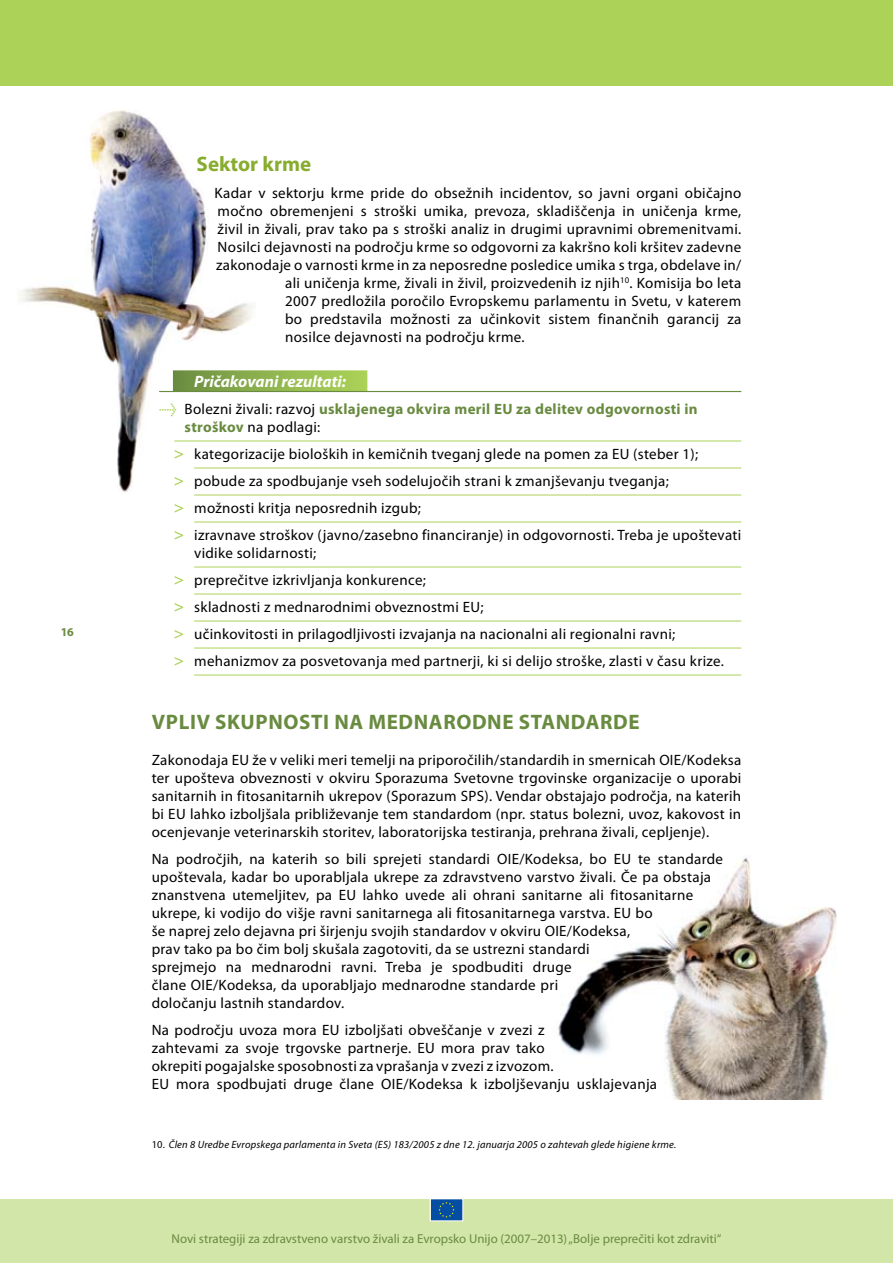
<style>
.page{position:relative;width:893px;height:1263px;background:#fff}
.page>*{position:absolute;margin:0;border:0;box-sizing:border-box;transform-origin:0 0}
.t1{font:700 21px "Myriad Pro";letter-spacing:.03em;color:#698b40}
.t2{font:700 21px "Myriad Pro";color:#88ac2e}
.t3{font:italic 700 16.5px "Myriad Pro";color:#fff}
.t4{font:15px/18px "Myriad Pro";letter-spacing:.02em;color:#000}
.t5{font:700 15px/18px "Myriad Pro";letter-spacing:.02em;color:#698b40}
.t6{font:12.9px "Myriad Pro";color:#698b40}
.t7{font:700 12px "Myriad Pro";color:#698b40}
.t8{font:italic 10.5px "Myriad Pro";letter-spacing:.02em;color:#000}
.s1{font-family:"Meta Pro";font-weight:400;color:#acd258}
.s2{font-weight:400;color:#000}
.s3{font-family:"Verdana";color:#acd258}
.s4{font-style:normal}
</style>
<div class="page">
<img style="left:19px;top:110px;width:258px;height:385px">
<img style="left:558px;top:857px;width:279px;height:242px">
<div style="left:173px;top:370px;width:194px;height:21px;background:linear-gradient(to right,#6c8f43,#afd55a)"></div>
<hr style="left:159px;top:391px;width:582px;height:1px;background:#698b40">
<hr style="left:174px;top:441px;width:567px;height:1px;background:#acd258">
<hr style="left:194px;top:468px;width:547px;height:1px;background:#acd258">
<hr style="left:194px;top:495px;width:547px;height:1px;background:#acd258">
<hr style="left:194px;top:522px;width:547px;height:1px;background:#acd258">
<hr style="left:194px;top:567px;width:547px;height:1px;background:#acd258">
<hr style="left:194px;top:594px;width:547px;height:1px;background:#acd258">
<hr style="left:194px;top:621px;width:547px;height:1px;background:#acd258">
<hr style="left:194px;top:648px;width:547px;height:1px;background:#acd258">
<hr style="left:194px;top:675px;width:547px;height:1px;background:#acd258">
<div style="left:0;top:1199px;width:893px;height:64px;background:#d3e6aa"></div>
<div style="left:0;top:0;width:893px;height:85px;background:#acd258"></div>
<svg style="left:429px;top:1199px;width:35px;height:22px"></svg>
<p class="t7" style="left:61px;top:624px;width:15px">16</p>
<h1 class="t2" style="left:197px;top:150px;width:116px">Sektor krme</h1>
<p class="t4" style="left:215px;top:184px;width:528px">Kadar v sektorju krme pride do obsežnih incidentov, so javni organi običajno</p>
<p class="t4" style="left:218px;top:202px;width:525px">močno obremenjeni s stroški umika, prevoza, skladiščenja in uničenja krme,</p>
<p class="t4" style="left:218px;top:220px;width:525px">živil in živali, prav tako pa s stroški analiz in drugimi upravnimi obremenitvami.</p>
<p class="t4" style="left:218px;top:238px;width:525px">Nosilci dejavnosti na področju krme so odgovorni za kakršno koli kršitev zadevne</p>
<p class="t4" style="left:216px;top:256px;width:527px">zakonodaje o varnosti krme in za neposredne posledice umika s trga, obdelave in/</p>
<p class="t4" style="left:285px;top:274px;width:458px">ali uničenja krme, živali in živil, proizvedenih iz njih<sup>10</sup>. Komisija bo leta</p>
<p class="t4" style="left:285px;top:292px;width:458px">2007 predložila poročilo Evropskemu parlamentu in Svetu, v katerem</p>
<p class="t4" style="left:285px;top:310px;width:458px">bo predstavila možnosti za učinkovit sistem finančnih garancij za</p>
<p class="t4" style="left:285px;top:328px;width:241px">nosilce dejavnosti na področju krme.</p>
<p class="t3" style="left:194px;top:371px;width:153px">Pričakovani rezultati:</p>
<p class="t5" style="left:185px;top:400px;width:514px;text-indent:-25px"><span class="s1">→</span> <span class="s2">Bolezni živali: razvoj</span> usklajenega okvira meril EU za delitev odgovornosti in stroškov <span class="s2">na podlagi:</span></p>
<p class="t4" style="left:173px;top:440px;width:570px;line-height:27px"><span class="s3">&gt;</span> kategorizacije bioloških in kemičnih tveganj glede na pomen za EU (steber 1);<br><span class="s3">&gt;</span> pobude za spodbujanje vseh sodelujočih strani k zmanjševanju tveganja;<br><span class="s3">&gt;</span> možnosti kritja neposrednih izgub;<br><span class="s3">&gt;</span> izravnave stroškov (javno/zasebno financiranje) in odgovornosti. Treba je upoštevati</p>
<p class="t4" style="left:173px;top:539px;width:552px;line-height:27px;text-indent:21px">vidike solidarnosti;<br><span class="s3">&gt;</span> preprečitve izkrivljanja konkurence;<br><span class="s3">&gt;</span> skladnosti z mednarodnimi obveznostmi EU;<br><span class="s3">&gt;</span> učinkovitosti in prilagodljivosti izvajanja na nacionalni ali regionalni ravni;<br><span class="s3">&gt;</span> mehanizmov za posvetovanja med partnerji, ki si delijo stroške, zlasti v času krize.</p>
<h1 class="t1" style="left:152px;top:708px;width:90px">Vpliv Skupn</h1>
<h1 class="t1" style="left:283px;top:708px;width:101px">osti na medna</h1>
<h1 class="t1" style="left:443px;top:708px;width:43px">rodne</h1>
<h1 class="t1" style="left:519px;top:708px;width:38px">standa</h1>
<h1 class="t1" style="left:600px;top:708px;width:27px">rde</h1>
<p class="t4" style="left:152px;top:751px;width:591px;text-align:justify">Zakonodaja EU že v veliki meri temelji na priporočilih/standardih in smernicah OIE/Kodeksa ter upošteva obveznosti v okviru Sporazuma Svetovne trgovinske organizacije o uporabi sanitarnih in fitosanitarnih ukrepov (Sporazum SPS). Vendar obstajajo področja, na katerih bi EU lahko izboljšala približevanje tem standardom (npr. status bolezni, uvoz, kakovost in ocenjevanje veterinarskih storitev, laboratorijska testiranja, prehrana živali, cepljenje).</p>
<p class="t4" style="left:152px;top:850px;width:573px">Na področjih, na katerih so bili sprejeti standardi OIE/Kodeksa, bo EU te standarde upoštevala, kadar bo uporabljala ukrepe za zdravstveno varstvo živali. Če pa obstaja znanstvena utemeljitev, pa EU lahko uvede ali ohrani sanitarne ali fitosanitarne ukrepe, ki vodijo do višje ravni sanitarnega ali fitosanitarnega varstva. EU bo<br>še naprej zelo dejavna pri širjenju svojih standardov v okviru OIE/Kodeksa,<br>prav tako pa bo čim bolj skušala zagotoviti, da se ustrezni standardi<br>sprejmejo na mednarodni ravni. Treba je spodbuditi druge<br>člane OIE/Kodeksa, da uporabljajo mednarodne standarde pri<br>določanju lastnih standardov.</p>
<p class="t4" style="left:152px;top:1021px;width:507px">Na področju uvoza mora EU izboljšati obveščanje v zvezi z<br>zahtevami za svoje trgovske partnerje. EU mora prav tako<br>okrepiti pogajalske sposobnosti za vprašanja v zvezi z izvozom.<br>EU mora spodbujati druge člane OIE/Kodeksa k izboljševanju usklajevanja</p>
<p class="t8" style="left:152px;top:1138px;width:526px"><span class="s4">10.</span> Člen 8 Uredbe Evropskega parlamenta in Sveta (ES) 183/2005 z dne 12. januarja 2005 o zahtevah glede higiene krme.</p>
<p class="t6" style="left:172px;top:1230px;width:551px">Novi strategiji za zdravstveno varstvo živali za Evropsko Unijo (2007–2013) „Bolje preprečiti kot zdraviti“</p>
</div>
